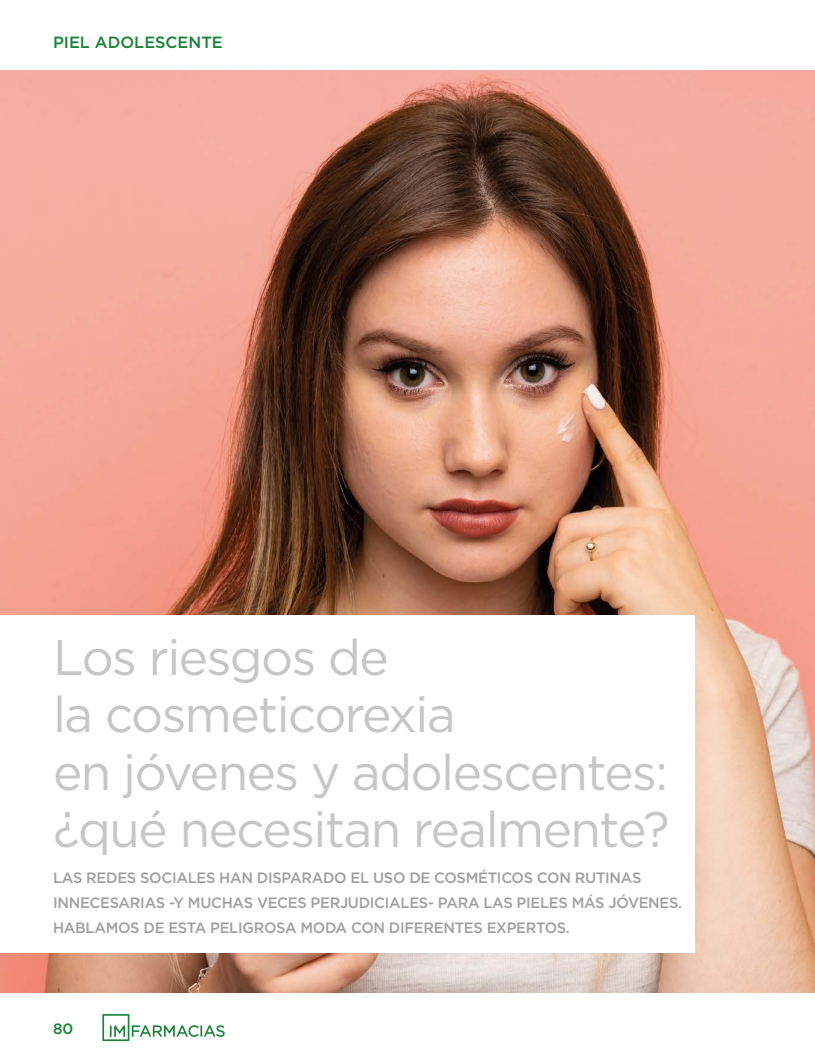
<style>
.page{position:relative;width:815px;height:1063px;background:#fff}
.page>*{position:absolute;margin:0;border:0;box-sizing:border-box;transform-origin:0 0}
.t1{font:50px/57.5px "Gotham";letter-spacing:-.03em;color:#c5c6c6}
.t2{font:500 16.25px "Gotham";color:#178236}
.t3{font:500 15px/25px "Gotham";letter-spacing:-.02em;color:#9e9f9f}
.t4{font:500 15px "Gotham";color:#178236}
</style>
<div class="page">
<svg style="left:102px;top:1014px;width:123px;height:27px"></svg>
<img style="left:0;top:71px;width:815px;height:921px">
<div style="left:0;top:616px;width:694px;height:337px;background:#fff"></div>
<p class="t2" style="left:53px;top:32px;width:171px">PIEL ADOLESCENTE</p>
<h1 class="t1" style="left:53px;top:627px;width:618px">Los riesgos de<br>la cosmeticorexia<br>en jóvenes y adolescentes: ¿qué necesitan realmente?</h1>
<p class="t3" style="left:53px;top:865px;width:631px">LAS REDES SOCIALES HAN DISPARADO EL USO DE COSMÉTICOS CON RUTINAS<br>INNECESARIAS -Y MUCHAS VECES PERJUDICIALES- PARA LAS PIELES MÁS JÓVENES.<br>HABLAMOS DE ESTA PELIGROSA MODA CON DIFERENTES EXPERTOS.</p>
<p class="t4" style="left:53px;top:1018px;width:22px">80</p>
</div>
